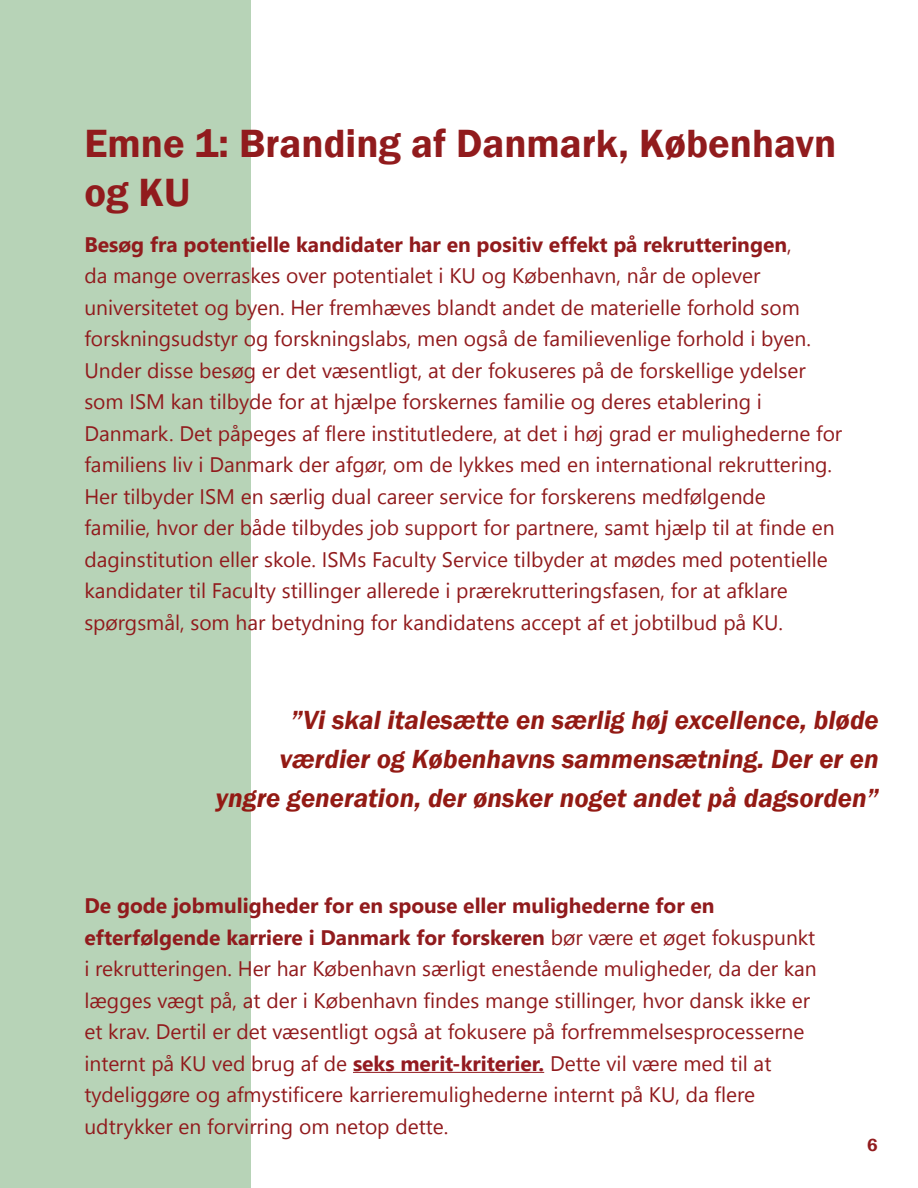
<style>
.page{position:relative;width:918px;height:1188px;background:#fff}
.page>*{position:absolute;margin:0;border:0;box-sizing:border-box;transform-origin:0 0}
.t1{font:600 40.5px/48.6px "Franklin Gothic";color:#911b1d}
.t2{font:italic 600 27px/39px "Franklin Gothic";color:#931a14;text-align:right}
.t3{font:21px/31.5px "Nirmala UI";color:#911b1d}
.t4{font:600 18px "Franklin Gothic";color:#921c1e}
.s1{font-weight:700}
.s2{font-weight:700;color:#931a20}
</style>
<div class="page">
<div style="left:0;top:0;width:250px;height:1188px;background:#b7d3b7"></div>
<hr style="left:353px;top:1072px;width:191px;height:1px;background:#931a20">
<h1 class="t1" style="left:84px;top:120px;width:753px">Emne 1: Branding af Danmark, København og KU</h1>
<p class="t3" style="left:84px;top:227px;width:759px"><span class="s1">Besøg fra potentielle kandidater har en positiv effekt på rekrutteringen</span>,<br>da mange overraskes over potentialet i KU og København, når de oplever universitetet og byen. Her fremhæves blandt andet de materielle forhold som forskningsudstyr og forskningslabs, men også de familievenlige forhold i byen.<br>Under disse besøg er det væsentligt, at der fokuseres på de forskellige ydelser som ISM kan tilbyde for at hjælpe forskernes familie og deres etablering i Danmark. Det påpeges af flere institutledere, at det i høj grad er mulighederne for familiens liv i Danmark der afgør, om de lykkes med en international rekruttering.<br>Her tilbyder ISM en særlig dual career service for forskerens medfølgende<br>familie, hvor der både tilbydes job support for partnere, samt hjælp til at finde en daginstitution eller skole. ISMs Faculty Service tilbyder at mødes med potentielle kandidater til Faculty stillinger allerede i prærekrutteringsfasen, for at afklare spørgsmål, som har betydning for kandidatens accept af et jobtilbud på KU.</p>
<p class="t2" style="left:216px;top:700px;width:664px">”Vi skal italesætte en særlig høj excellence, bløde værdier og Københavns sammensætning. Der er en yngre generation, der ønsker noget andet på dagsorden”</p>
<p class="t3" style="left:84px;top:889px;width:734px"><span class="s1">De gode jobmuligheder for en spouse eller mulighederne for en efterfølgende karriere i Danmark for forskeren</span> bør være et øget fokuspunkt i rekrutteringen. Her har København særligt enestående muligheder, da der kan lægges vægt på, at der i København findes mange stillinger, hvor dansk ikke er et krav. Dertil er det væsentligt også at fokusere på forfremmelsesprocesserne internt på KU ved brug af de <span class="s2">seks merit-kriterier.</span> Dette vil være med til at tydeliggøre og afmystificere karrieremulighederne internt på KU, da flere udtrykker en forvirring om netop dette.</p>
<p class="t4" style="left:867px;top:1134px;width:12px">6</p>
</div>
